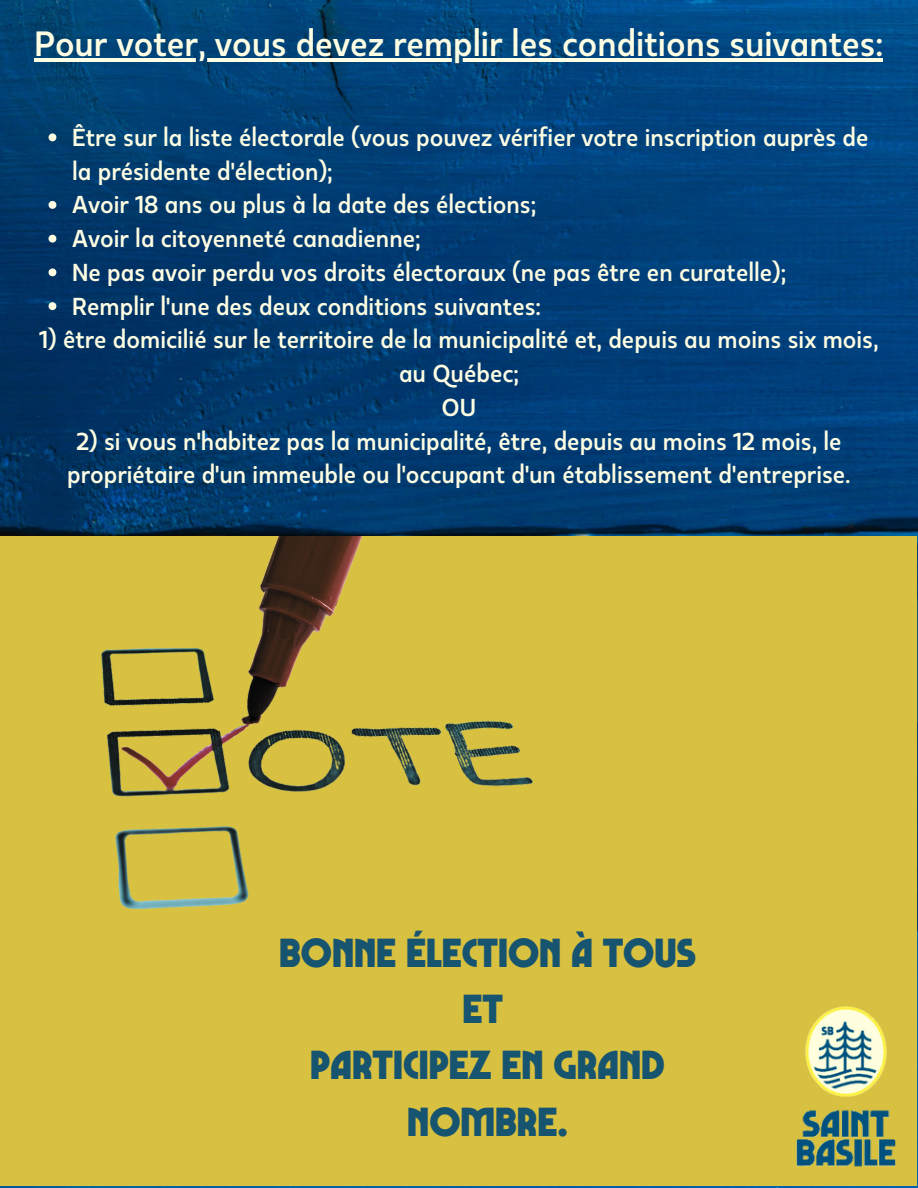
<style>
.page{position:relative;width:918px;height:1188px;background:#fff}
.page>*{position:absolute;margin:0;border:0;box-sizing:border-box;transform-origin:0 0}
.t1{font:40.5px/56.2px "Lodestone Pro";color:#175470;text-align:center}
.t2{font:700 35.1px "Kappa Display";color:#fdfde3}
.t3{font:700 24.45px/33.8px "Kappa Display";color:#fdfde3;text-align:center}
</style>
<div class="page">
<img style="left:0;top:0;width:918px;height:1188px">
<div style="left:0;top:536px;width:917px;height:650px;background:#d8c040"></div>
<svg style="left:49px;top:133px;width:7px;height:8px"></svg>
<svg style="left:49px;top:201px;width:7px;height:8px"></svg>
<svg style="left:49px;top:235px;width:7px;height:8px"></svg>
<svg style="left:49px;top:268px;width:7px;height:8px"></svg>
<svg style="left:49px;top:302px;width:7px;height:8px"></svg>
<hr style="left:35px;top:58px;width:848px;height:3px;background:#fdfde3">
<img style="left:796px;top:986px;width:122px;height:196px">
<img style="left:101px;top:536px;width:432px;height:374px">
<h2 class="t2" style="left:35px;top:21px;width:850px">Pour voter, vous devez remplir les conditions suivantes:</h2>
<p class="t3" style="left:72px;top:119px;width:798px;text-align:left">Être sur la liste électorale (vous pouvez vérifier votre inscription auprès de la présidente d'élection);<br>Avoir 18 ans ou plus à la date des élections;<br>Avoir la citoyenneté canadienne;<br>Ne pas avoir perdu vos droits électoraux (ne pas être en curatelle); Remplir l'une des deux conditions suivantes:</p>
<p class="t3" style="left:39px;top:322px;width:841px">1) être domicilié sur le territoire de la municipalité et, depuis au moins six mois, au Québec;<br>OU</p>
<p class="t3" style="left:67px;top:423px;width:785px">2) si vous n'habitez pas la municipalité, être, depuis au moins 12 mois, le propriétaire d'un immeuble ou l'occupant d'un établissement d'entreprise.</p>
<h1 class="t1" style="left:279px;top:927px;width:418px">BONNE ÉLECTION À TOUS<br>ET<br>PARTICIPEZ EN GRAND<br>NOMBRE.</h1>
</div>
